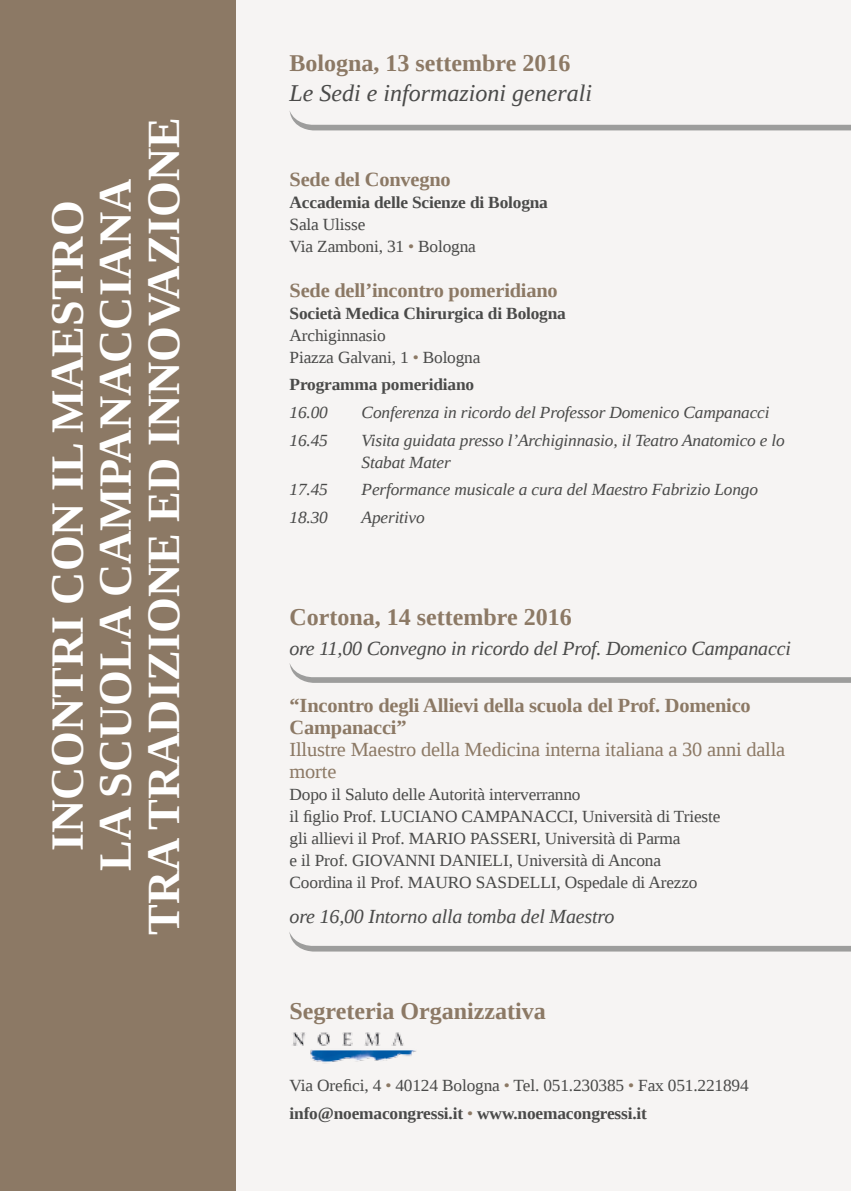
<style>
.page{position:relative;width:851px;height:1191px;background:#fff}
.page>*{position:absolute;margin:0;border:0;box-sizing:border-box;transform-origin:0 0}
.t1{font:700 46px/48px "Liberation Serif";color:#fff;text-align:center}
.t2{font:700 24px "Liberation Serif";color:#8c7965}
.t3{font:italic 24px "Liberation Serif";color:#4a4a49}
.t4{font:700 20px/22px "Liberation Serif";letter-spacing:-.01em;color:#8c7965}
.t5{font:italic 20px "Liberation Serif";letter-spacing:-.01em;color:#4a4a49}
.t6{font:20px/22px "Liberation Serif";letter-spacing:-.01em;color:#8c7965}
.t7{font:17px/22px "Liberation Serif";letter-spacing:-.01em;color:#4a4a49}
.t8{font:italic 17px/22px "Liberation Serif";letter-spacing:-.01em;color:#4a4a49}
.t9{font:700 17px "Liberation Serif";letter-spacing:-.01em;color:#4a4a49}
.s1{color:#8c7965}
.s2{font-weight:700}
</style>
<div class="page">
<div style="left:0;top:0;width:850px;height:1191px;background:#f6f4f3"></div>
<svg style="left:289px;top:663px;width:561px;height:20px"></svg>
<img style="left:293px;top:1032px;width:123px;height:32px">
<svg style="left:289px;top:111px;width:561px;height:19px"></svg>
<div style="left:0;top:0;width:235px;height:1191px;background:#8c7965"></div>
<svg style="left:289px;top:932px;width:561px;height:19px"></svg>
<h1 class="t1" style="left:43px;top:935px;width:819px;rotate:-90deg">INCONTRI CON IL MAESTRO<br>LA SCUOLA CAMPANACCIANA<br>TRA TRADIZIONE ED INNOVAZIONE</h1>
<h2 class="t2" style="left:289px;top:47px;width:282px">Bologna, 13 settembre 2016</h2>
<h2 class="t3" style="left:289px;top:78px;width:304px">Le Sedi e informazioni generali</h2>
<p class="t4" style="left:289px;top:168px;width:163px">Sede del Convegno</p>
<p class="t9" style="left:289px;top:191px;width:260px">Accademia delle Scienze di Bologna</p>
<p class="t7" style="left:289px;top:214px;width:188px">Sala Ulisse<br>Via Zamboni, 31 <span class="s1">•</span> Bologna</p>
<p class="t4" style="left:289px;top:278px;width:269px">Sede dell’incontro pomeridiano</p>
<p class="t9" style="left:289px;top:301px;width:278px">Società Medica Chirurgica di Bologna</p>
<p class="t7" style="left:289px;top:324px;width:192px">Archiginnasio<br>Piazza Galvani, 1 <span class="s1">•</span> Bologna</p>
<p class="t9" style="left:289px;top:373px;width:186px">Programma pomeridiano</p>
<p class="t8" style="left:289px;top:401px;width:40px">16.00</p>
<p class="t8" style="left:361px;top:401px;width:409px">Conferenza in ricordo del Professor Domenico Campanacci</p>
<p class="t8" style="left:289px;top:429px;width:40px">16.45</p>
<p class="t8" style="left:361px;top:429px;width:424px">Visita guidata presso l’Archiginnasio, il Teatro Anatomico e lo<br>Stabat Mater</p>
<p class="t8" style="left:289px;top:478px;width:40px">17.45</p>
<p class="t8" style="left:361px;top:478px;width:398px">Performance musicale a cura del Maestro Fabrizio Longo</p>
<p class="t8" style="left:289px;top:506px;width:40px">18.30</p>
<p class="t8" style="left:361px;top:506px;width:65px">Aperitivo</p>
<h2 class="t2" style="left:289px;top:600px;width:284px">Cortona, 14 settembre 2016</h2>
<p class="t5" style="left:289px;top:635px;width:503px">ore 11,00 Convegno in ricordo del Prof. Domenico Campanacci</p>
<p class="t4" style="left:289px;top:693px;width:462px">“Incontro degli Allievi della scuola del Prof. Domenico<br>Campanacci”</p>
<p class="t6" style="left:289px;top:738px;width:497px">Illustre Maestro della Medicina interna italiana a 30 anni dalla morte</p>
<p class="t7" style="left:289px;top:783px;width:292px">Dopo il Saluto delle Autorità interverranno il figlio Prof. Lucia</p>
<p class="t7" style="left:289px;top:805px;width:432px;text-indent:284px">, Università di Trieste gli allievi il Prof. Mario Pass eri, Università di Parma<br>e il Prof. Giovanni Danieli, Università di Ancona Coordina il Prof. Mauro Sasd</p>
<p class="t7" style="left:432px;top:805px;width:54px">no Campa</p>
<p class="t7" style="left:520px;top:805px;width:24px">nacci</p>
<p class="t7" style="left:519px;top:871px;width:180px">elli, Ospedale di Arezzo</p>
<p class="t5" style="left:289px;top:903px;width:326px">ore 16,00 Intorno alla tomba del Maestro</p>
<h2 class="t2" style="left:289px;top:995px;width:258px">Segreteria Organizzativa</h2>
<p class="t7" style="left:289px;top:1071px;width:460px;line-height:27.6px">Via Orefici, 4 <span class="s1">•</span> 40124 Bologna <span class="s1">•</span> Tel. 051.230385 <span class="s1">•</span> Fax 051.221894 <span class="s2">info@noemacongressi.it</span> <span class="s1">•</span> <span class="s2">www.noemacongressi.it</span></p>
</div>
